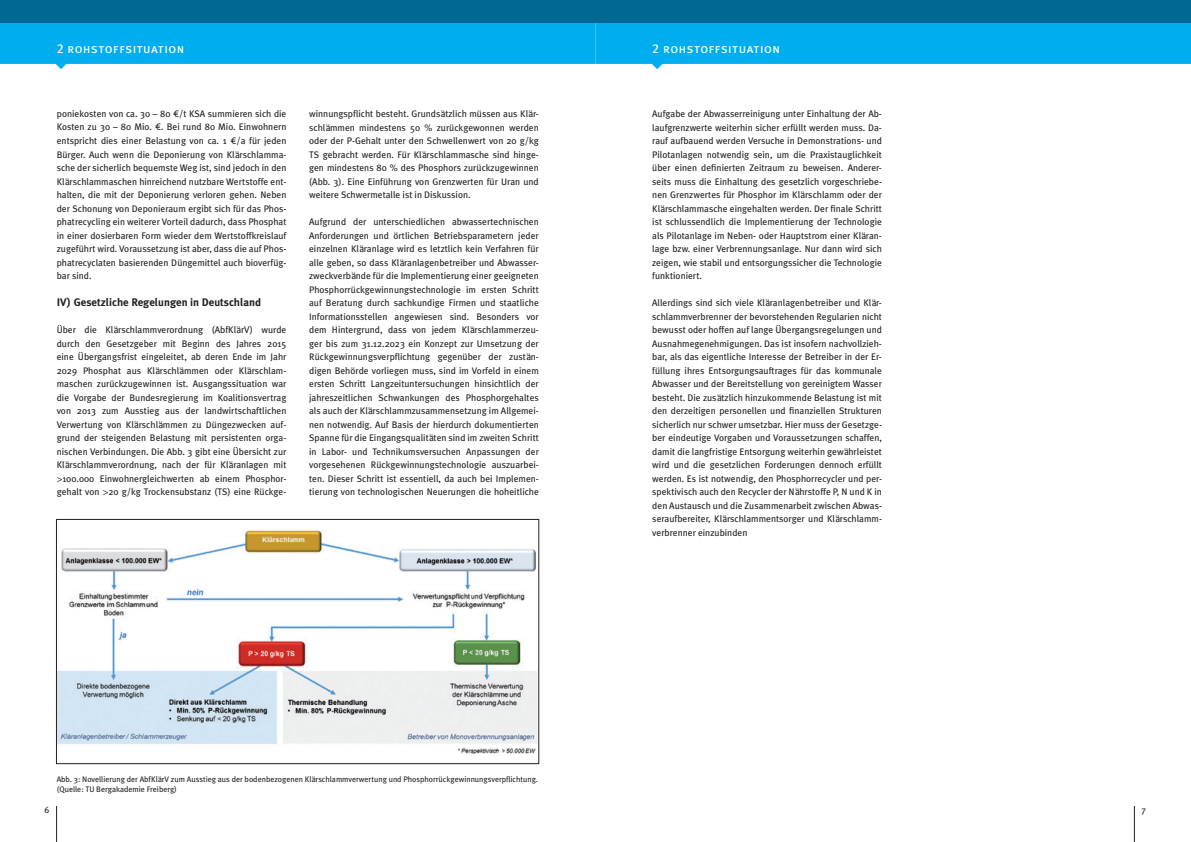
<style>
.page{position:relative;width:1191px;height:842px;background:#fff}
.page>*{position:absolute;margin:0;border:0;box-sizing:border-box;transform-origin:0 0}
.t1{font:13px "Meta Plus Book Caps";letter-spacing:.035em;color:#fff}
.t2{font:700 11px "Meta Plus";color:#231f20}
.t3{font:9.5px/13.5px "Meta Plus";color:#231f20;text-align:justify}
.t4{font:9px "Meta Plus";color:#231f20}
.t5{font:8px/10px "Meta Plus";color:#231f20}
.s1{font-family:"Meta OT"}
.s2{font-family:"Helvetica Neue"}
</style>
<div class="page">
<svg style="left:0;top:23px;width:595px;height:46px;background:#1bb6f0"></svg>
<svg style="left:595px;top:23px;width:596px;height:46px;background:#1cb6f0"></svg>
<hr style="left:56px;top:806px;width:1px;height:36px;background:#231f20">
<hr style="left:1134px;top:806px;width:1px;height:36px;background:#231f20">
<div style="left:0;top:0;width:595px;height:23px;background:#006893"></div>
<div style="left:595px;top:0;width:596px;height:23px;background:#006893"></div>
<img style="left:58px;top:531px;width:479px;height:223px">
<div style="left:56px;top:519px;width:483px;height:245px;border:1px solid #231f20"></div>
<h1 class="t1" style="left:57px;top:41px;width:129px">2 rohstoffsituation</h1>
<h1 class="t1" style="left:652px;top:41px;width:129px">2 rohstoffsituation</h1>
<p class="t3" style="left:57px;top:107px;width:231px">poniekosten von ca. 30 – 80 <span class="s1">€</span>/t KSA summieren sich die Kosten zu 30 – 80 Mio. <span class="s1">€</span>. Bei rund 80 Mio. Einwohnern entspricht dies einer Belastung von ca. 1 <span class="s1">€</span>/a für jeden Bürger. Auch wenn die Deponierung von Klärschlamma&shy;sche der sicherlich bequemste Weg ist, sind jedoch in den Klärschlammaschen hinreichend nutzbare Wertstoffe ent&shy;halten, die mit der Deponierung verloren gehen. Neben der Schonung von Deponieraum ergibt sich für das Phos&shy;phatrecycling ein weiterer Vorteil dadurch, dass Phosphat in einer dosierbaren Form wieder dem Wertstoffkreislauf zugeführt wird. Voraussetzung ist aber, dass die auf Phos&shy;phatrecyclaten basierenden Düngemittel auch bioverfüg&shy;bar sind.</p>
<p class="t2" style="left:57px;top:296px;width:206px">IV) Gesetzliche Regelungen in Deutschland</p>
<p class="t3" style="left:57px;top:323px;width:231px">Über die Klärschlammverordnung (AbfKlärV) wurde durch den Gesetzgeber mit Beginn des Jahres 2015 eine Übergangsfrist eingeleitet, ab deren Ende im Jahr 2029 Phosphat aus Klärschlämmen oder Klärschlam&shy;maschen zurückzugewinnen ist. Ausgangssituation war die Vorgabe der Bundesregierung im Koalitionsvertrag von 2013 zum Ausstieg aus der landwirtschaftlichen Verwertung von Klärschlämmen zu Düngezwecken auf&shy;grund der steigenden Belastung mit persistenten orga&shy;nischen Verbindungen. Die Abb. 3 gibt eine Übersicht zur Klärschlammverordnung, nach der für Kläranlagen mit <span class="s2">&gt;</span>100.000 Einwohnergleichwerten ab einem Phosphor&shy;gehalt von <span class="s2">&gt;</span>20 g/kg Trockensubstanz (TS) eine Rückge-</p>
<p class="t3" style="left:309px;top:107px;width:231px">winnungspflicht besteht. Grundsätzlich müssen aus Klär&shy;schlämmen mindestens 50 % zurückgewonnen werden oder der P-Gehalt unter den Schwellenwert von 20 g/kg TS gebracht werden. Für Klärschlammasche sind hinge&shy;gen mindestens 80 % des Phosphors zurückzugewinnen (Abb. 3). Eine Einführung von Grenzwerten für Uran und weitere Schwermetalle ist in Diskussion.</p>
<p class="t3" style="left:309px;top:215px;width:231px">Aufgrund der unterschiedlichen abwassertechnischen Anforderungen und örtlichen Betriebsparametern jeder einzelnen Kläranlage wird es letztlich kein Verfahren für alle geben, so dass Kläranlagenbetreiber und Abwasser&shy;zweckverbände für die Implementierung einer geeigneten Phosphorrückgewinnungstechnologie im ersten Schritt auf Beratung durch sachkundige Firmen und staatliche Informationsstellen angewiesen sind. Besonders vor dem Hintergrund, dass von jedem Klärschlammerzeu&shy;ger bis zum 31.12.2023 ein Konzept zur Umsetzung der Rückgewinnungsverpflichtung gegenüber der zustän&shy;digen Behörde vorliegen muss, sind im Vorfeld in einem ersten Schritt Langzeituntersuchungen hinsichtlich der jahreszeitlichen Schwankungen des Phosphorgehaltes als auch der Klärschlammzusammensetzung im Allgemei&shy;nen notwendig. Auf Basis der hierdurch dokumentierten Spanne für die Eingangsqualitäten sind im zweiten Schritt in Labor- und Technikumsversuchen Anpassungen der vorgesehenen Rückgewinnungstechnologie auszuarbei&shy;ten. Dieser Schritt ist essentiell, da auch bei Implemen&shy;tierung von technologischen Neuerungen die hoheitliche</p>
<p class="t5" style="left:57px;top:774px;width:483px">Abb. 3: Novellierung der AbfKlärV zum Ausstieg aus der bodenbezogenen Klärschlammverwertung und Phosphorrückgewinnungsverpflichtung. (Quelle: TU Bergakademie Freiberg)</p>
<p class="t3" style="left:652px;top:107px;width:231px">Aufgabe der Abwasserreinigung unter Einhaltung der Ab&shy;laufgrenzwerte weiterhin sicher erfüllt werden muss. Da&shy;rauf aufbauend werden Versuche in Demonstrations- und Pilotanlagen notwendig sein, um die Praxistauglichkeit über einen definierten Zeitraum zu beweisen. Anderer&shy;seits muss die Einhaltung des gesetzlich vorgeschriebe&shy;nen Grenzwertes für Phosphor im Klärschlamm oder der Klärschlammasche eingehalten werden. Der finale Schritt ist schlussendlich die Implementierung der Technologie als Pilotanlage im Neben- oder Hauptstrom einer Kläran&shy;lage bzw. einer Verbrennungsanlage. Nur dann wird sich zeigen, wie stabil und entsorgungssicher die Technologie funktioniert.</p>
<p class="t3" style="left:652px;top:296px;width:231px">Allerdings sind sich viele Kläranlagenbetreiber und Klär&shy;schlammverbrenner der bevorstehenden Regularien nicht bewusst oder hoffen auf lange Übergangsregelungen und Ausnahmegenehmigungen. Das ist insofern nachvollzieh&shy;bar, als das eigentliche Interesse der Betreiber in der Er&shy;füllung ihres Entsorgungsauftrages für das kommunale Abwasser und der Bereitstellung von gereinigtem Wasser besteht. Die zusätzlich hinzukommende Belastung ist mit den derzeitigen personellen und finanziellen Strukturen sicherlich nur schwer umsetzbar. Hier muss der Gesetzge&shy;ber eindeutige Vorgaben und Voraussetzungen schaffen, damit die langfristige Entsorgung weiterhin gewährleistet wird und die gesetzlichen Forderungen dennoch erfüllt werden. Es ist notwendig, den Phosphorrecycler und per&shy;spektivisch auch den Recycler der Nährstoffe P, N und K in den Austausch und die Zusammenarbeit zwischen Abwas&shy;seraufbereiter, Klärschlammentsorger und Klärschlamm&shy;verbrenner einzubinden</p>
<p class="t4" style="left:45px;top:805px;width:6px">6</p>
<p class="t4" style="left:1141px;top:805px;width:6px">7</p>
</div>
